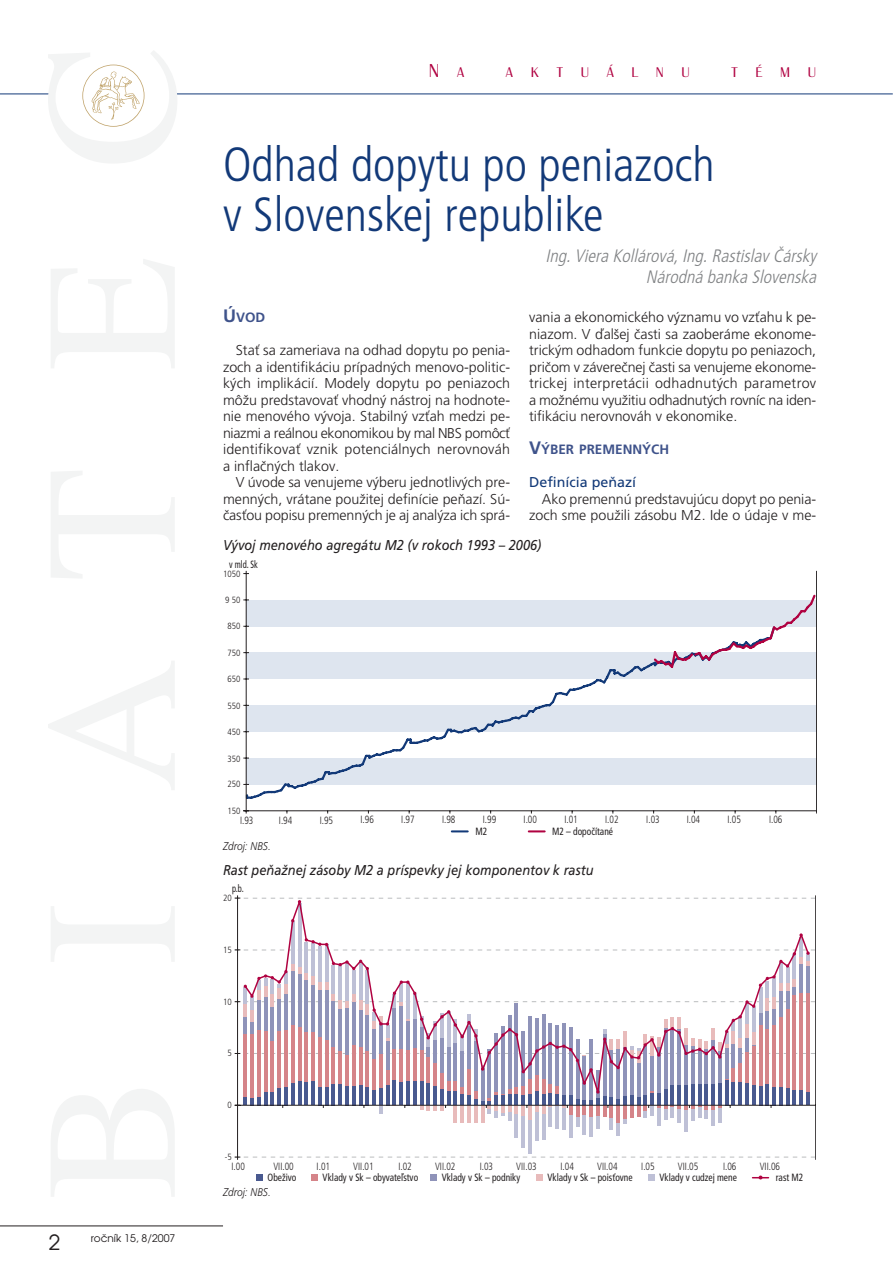
<style>
.page{position:relative;width:893px;height:1276px;background:#fff}
.page>*{position:absolute;margin:0;border:0;box-sizing:border-box;transform-origin:0 0}
.t1{font:300 48px/49.5px "Frutiger Cond CE";color:#123978}
.t2{font:21px "Avant Garde CE";color:#231f20}
.t3{font:300 19.5px "Britannic TCE";color:#b00241;scale:1.05 1}
.t4{font:italic 300 18px/21px "Frutiger Cond CE";color:#808284;text-align:right}
.t5{font:300 14.7px "Britannic TCE";letter-spacing:1.155em;color:#b00241;scale:1.05 1}
.t6{font:300 14.25px/16.5px "Frutiger CE";color:#231f20;text-align:justify}
.t7{font:italic 14.25px "Frutiger CE";color:#231f20;scale:.9 1}
.t8{font:14.25px "Frutiger CE";color:#123978}
.t9{font:700 13.5px "Frutiger CE";color:#3f538b}
.t10{font:italic 300 11.25px "Frutiger CE";color:#231f20;scale:.9 1}
.t11{font:300 10.5px "Frutiger Cond CE";color:#231f20;scale:.9 1}
.t12{font:10.5px "Frutiger Cond CE";color:#231f20;scale:.9 1}
.t13{font:10.5px "Avant Garde CE";color:#231f20}
.t14{font:10.5px "Frutiger Cond CE";color:#231f20;scale:.8 1}
.t15{font:300 9px "Frutiger Cond CE";color:#231f20}
.s1{font-size:14.7px}
.s2{font-size:18px}
</style>
<div class="page">
<hr style="left:0;top:94px;width:893px;height:1px;background:#123978">
<div style="left:53px;top:85px;width:119px;height:17px;background:#fff;border-radius:50%"></div>
<svg style="left:82px;top:65px;width:62px;height:62px"></svg>
<hr style="left:0;top:1225px;width:223px;height:1px;background:#231f20">
<div style="left:246px;top:758px;width:570px;height:26px;background:#dee5ef"></div>
<div style="left:246px;top:705px;width:570px;height:26px;background:#dee5ef"></div>
<div style="left:246px;top:652px;width:570px;height:27px;background:#dee5ef"></div>
<div style="left:246px;top:600px;width:570px;height:26px;background:#dee5ef"></div>
<svg style="left:245px;top:625px;width:532px;height:175px"></svg>
<svg style="left:652px;top:594px;width:164px;height:76px"></svg>
<hr style="left:246px;top:571px;width:1px;height:239px;background:#231f20">
<hr style="left:816px;top:571px;width:1px;height:240px;background:#231f20">
<hr style="left:243px;top:810px;width:574px;height:1px;background:#231f20">
<svg style="left:452px;top:830px;width:16px;height:2px"></svg>
<svg style="left:529px;top:830px;width:16px;height:2px"></svg>
<hr style="left:514px;top:1114px;width:4px;height:23px;background:#bec0d6">
<hr style="left:521px;top:1116px;width:4px;height:32px;background:#bec0d6">
<hr style="left:528px;top:1120px;width:4px;height:33px;background:#bec0d6">
<hr style="left:535px;top:1112px;width:4px;height:28px;background:#bec0d6">
<hr style="left:542px;top:1114px;width:4px;height:25px;background:#bec0d6">
<hr style="left:548px;top:1107px;width:4px;height:20px;background:#bec0d6">
<hr style="left:555px;top:1106px;width:4px;height:22px;background:#bec0d6">
<hr style="left:562px;top:1108px;width:4px;height:21px;background:#bec0d6">
<hr style="left:569px;top:1115px;width:4px;height:22px;background:#bec0d6">
<svg style="left:576px;top:1123px;width:3px;height:4px"></svg>
<hr style="left:582px;top:1115px;width:4px;height:20px;background:#bec0d6">
<hr style="left:589px;top:1117px;width:4px;height:20px;background:#bec0d6">
<hr style="left:596px;top:1116px;width:4px;height:13px;background:#bec0d6">
<hr style="left:609px;top:1118px;width:4px;height:11px;background:#bec0d6">
<hr style="left:616px;top:1123px;width:4px;height:13px;background:#bec0d6">
<hr style="left:657px;top:1108px;width:4px;height:17px;background:#bec0d6">
<hr style="left:684px;top:1110px;width:4px;height:22px;background:#bec0d6">
<hr style="left:711px;top:1109px;width:4px;height:16px;background:#bec0d6">
<svg style="left:244px;top:897px;width:562px;height:36px"></svg>
<hr style="left:237px;top:895px;width:1px;height:262px;background:#231f20">
<hr style="left:815px;top:895px;width:1px;height:262px;background:#231f20">
<svg style="left:235px;top:898px;width:581px;height:5px"></svg>
<svg style="left:235px;top:933px;width:581px;height:190px"></svg>
<svg style="left:235px;top:1156px;width:581px;height:3px"></svg>
<div style="left:256px;top:1174px;width:7px;height:7px;background:#49598f"></div>
<div style="left:430px;top:1174px;width:7px;height:7px;background:#8f93b9"></div>
<div style="left:536px;top:1174px;width:6px;height:7px;background:#e8bbbb"></div>
<div style="left:648px;top:1174px;width:6px;height:7px;background:#bec0d6"></div>
<div style="left:311px;top:1174px;width:7px;height:7px;background:#d58489"></div>
<svg style="left:752px;top:1175px;width:16px;height:4px"></svg>
<h2 class="t2" style="left:49px;top:1232px;width:13px">2</h2>
<p class="t13" style="left:91px;top:1233px;width:86px">roãník 15, 8/2007</p>
<h3 class="t3" style="left:429px;top:63px;width:35px">N <span class="s1">A</span></h3>
<p class="t5" style="left:506px;top:66px;width:177px">AKTUÁLNU</p>
<p class="t5" style="left:731px;top:66px;width:82px">TÉMU</p>
<h1 class="t1" style="left:223px;top:145px;width:493px">Odhad dopytu po peniazoch v Slovenskej republike</h1>
<p class="t4" style="left:545px;top:247px;width:276px">Ing.Viera Kollárová,Ing.Rastislav âársky<br>Národná banka Slovenska</p>
<p class="t9" style="left:223px;top:311px;width:44px"><span class="s2">Ú</span>VOD</p>
<p class="t6" style="left:223px;top:343px;width:289px;text-indent:13px">StaÈ sa zameriava na odhad dopytu po penia&shy;zoch a identifikáciu prípadn˘ch menovo-politic&shy;k˘ch implikácií. Modely dopytu po peniazoch môÏu predstavovaÈ vhodn˘ nástroj na hodnote&shy;nie menového v˘voja. Stabiln˘ vzÈah medzi pe&shy;niazmi a reálnou ekonomikou by mal NBS pomôcÈ identifikovaÈ vznik potenciálnych nerovnováh a inflaãn˘ch tlakov.</p>
<p class="t6" style="left:223px;top:475px;width:289px;text-indent:13px">V úvode sa venujeme v˘beru jednotliv˘ch pre&shy;menn˘ch, vrátane pouÏitej definície peÀazí. Sú&shy;ãasÈou popisu premenn˘ch je aj anal˘za ich sprá-</p>
<p class="t6" style="left:529px;top:310px;width:289px">vania a ekonomického v˘znamu vo vzÈahu k pe&shy;niazom. V ìal‰ej ãasti sa zaoberáme ekonome&shy;trick˘m odhadom funkcie dopytu po peniazoch, priãom v závereãnej ãasti sa venujeme ekonome&shy;trickej interpretácii odhadnut˘ch parametrov a moÏnému vyuÏitiu odhadnut˘ch rovníc na iden&shy;tifikáciu nerovnováh v ekonomike.</p>
<p class="t9" style="left:529px;top:443px;width:142px"><span class="s2">V</span>¯BER PREMENN¯CH</p>
<p class="t8" style="left:529px;top:475px;width:108px">Definícia peÀazí</p>
<p class="t6" style="left:529px;top:491px;width:289px;text-align:right">Ako premennú predstavujúcu dopyt po penia&shy;zoch sme pouÏili zásobu M2. Ide o údaje v me-</p>
<p class="t7" style="left:223px;top:538px;width:355px">V˘voj menového agregátu M2 (v rokoch 1993 – 2006)</p>
<p class="t14" style="left:229px;top:560px;width:37px">v mld. Sk</p>
<p class="t15" style="left:223px;top:568px;width:19px">1050</p>
<p class="t15" style="left:225px;top:594px;width:17px">9 50</p>
<p class="t15" style="left:227px;top:621px;width:14px">850</p>
<p class="t15" style="left:227px;top:647px;width:14px">750</p>
<p class="t15" style="left:227px;top:674px;width:14px">650</p>
<p class="t15" style="left:227px;top:701px;width:14px">550</p>
<p class="t15" style="left:227px;top:727px;width:14px">450</p>
<p class="t15" style="left:227px;top:753px;width:14px">350</p>
<p class="t15" style="left:227px;top:779px;width:14px">250</p>
<p class="t15" style="left:227px;top:805px;width:14px">150</p>
<p class="t11" style="left:240px;top:814px;width:16px">I.93</p>
<p class="t11" style="left:279px;top:814px;width:16px">I.94</p>
<p class="t11" style="left:320px;top:814px;width:16px">I.95</p>
<p class="t11" style="left:360px;top:813px;width:16px">I.96</p>
<p class="t11" style="left:564px;top:813px;width:16px">I.01</p>
<p class="t11" style="left:401px;top:813px;width:16px">I.97</p>
<p class="t11" style="left:605px;top:813px;width:16px">I.02</p>
<p class="t11" style="left:646px;top:813px;width:16px">I.03</p>
<p class="t11" style="left:687px;top:813px;width:16px">I.04</p>
<p class="t11" style="left:727px;top:813px;width:16px">I.05</p>
<p class="t11" style="left:769px;top:813px;width:16px">I.06</p>
<p class="t11" style="left:442px;top:813px;width:16px">I.98</p>
<p class="t11" style="left:483px;top:813px;width:16px">I.99</p>
<p class="t11" style="left:524px;top:813px;width:16px">I.00</p>
<p class="t10" style="left:223px;top:841px;width:55px">Zdroj: NBS.</p>
<p class="t12" style="left:475px;top:827px;width:15px">M2</p>
<p class="t12" style="left:552px;top:827px;width:69px">M2 – dopoãítané</p>
<p class="t7" style="left:223px;top:863px;width:413px">Rast peÀaÏnej zásoby M2 a príspevky jej komponentov k rastu</p>
<p class="t14" style="left:232px;top:884px;width:16px">p.b.</p>
<p class="t15" style="left:223px;top:893px;width:10px">20</p>
<p class="t15" style="left:223px;top:944px;width:10px">15</p>
<p class="t15" style="left:223px;top:996px;width:10px">10</p>
<p class="t15" style="left:227px;top:1047px;width:6px">5</p>
<p class="t15" style="left:227px;top:1099px;width:6px">0</p>
<p class="t15" style="left:225px;top:1151px;width:8px">-5</p>
<p class="t11" style="left:231px;top:1160px;width:16px">I.00</p>
<p class="t11" style="left:273px;top:1160px;width:24px">VII.00</p>
<p class="t11" style="left:317px;top:1160px;width:16px">I.01</p>
<p class="t11" style="left:353px;top:1160px;width:24px">VII.01</p>
<p class="t11" style="left:398px;top:1160px;width:16px">I.02</p>
<p class="t11" style="left:435px;top:1160px;width:24px">VII.02</p>
<p class="t11" style="left:480px;top:1160px;width:16px">I.03</p>
<p class="t11" style="left:516px;top:1160px;width:24px">VII.03</p>
<p class="t11" style="left:560px;top:1160px;width:16px">I.04</p>
<p class="t11" style="left:597px;top:1160px;width:24px">VII.04</p>
<p class="t11" style="left:641px;top:1160px;width:16px">I.05</p>
<p class="t11" style="left:678px;top:1160px;width:24px">VII.05</p>
<p class="t11" style="left:723px;top:1160px;width:16px">I.06</p>
<p class="t11" style="left:760px;top:1160px;width:24px">VII.06</p>
<p class="t12" style="left:323px;top:1173px;width:108px">Vklady v Sk – obyvateºstvo</p>
<p class="t12" style="left:442px;top:1173px;width:89px">Vklady v Sk – podniky</p>
<p class="t12" style="left:547px;top:1173px;width:96px">Vklady v Sk – poisÈovne</p>
<p class="t12" style="left:659px;top:1173px;width:88px">Vklady v cudzej mene</p>
<p class="t12" style="left:268px;top:1173px;width:34px">ObeÏivo</p>
<p class="t12" style="left:776px;top:1173px;width:32px">rast M2</p>
<p class="t10" style="left:223px;top:1187px;width:55px">Zdroj: NBS.</p>
</div>
